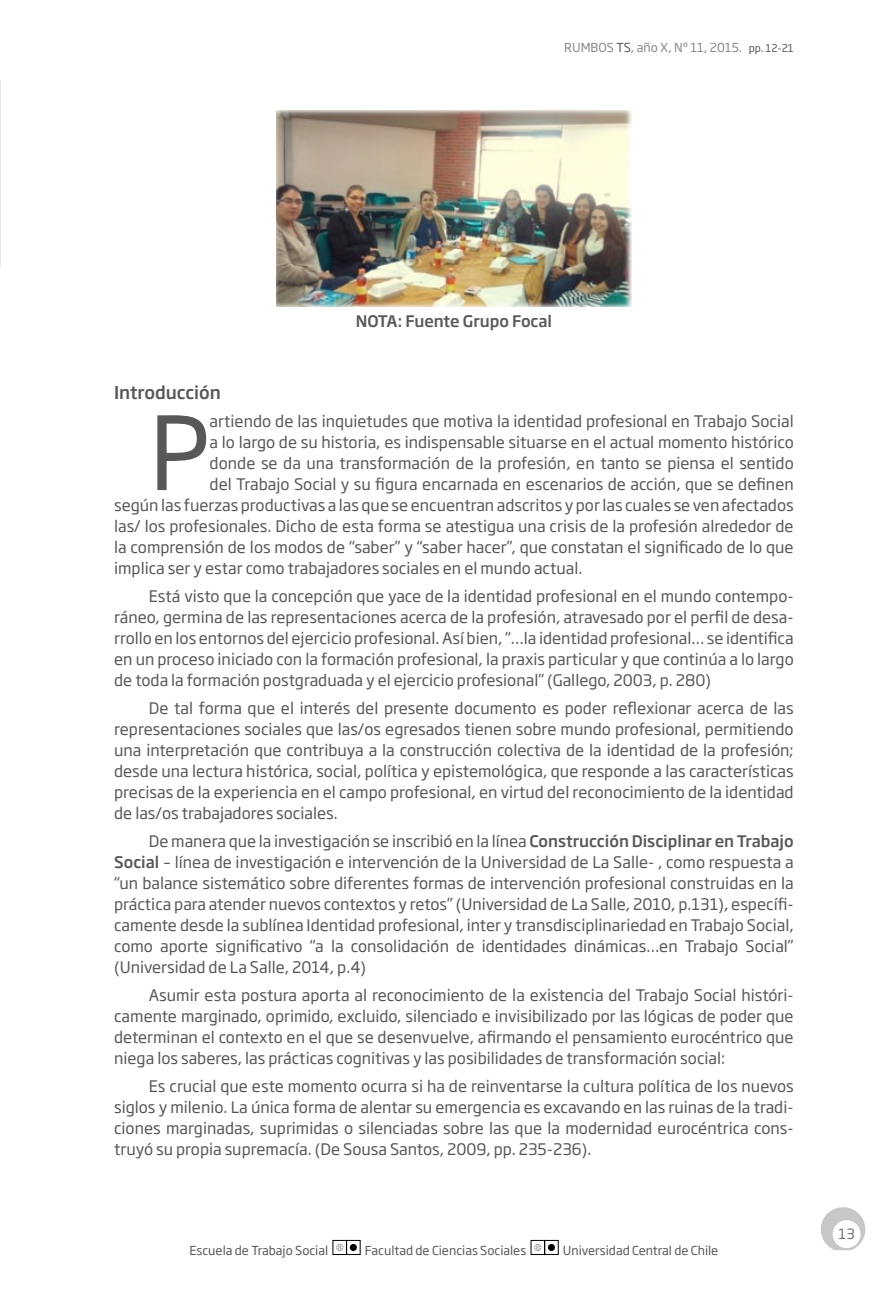
<style>
.page{position:relative;width:893px;height:1290px;background:#fff}
.page>*{position:absolute;margin:0;border:0;box-sizing:border-box;transform-origin:0 0}
.Normal__Web__wrd_1{font:100.62px "Soho Gothic Pro";color:#58585a}
.t1{font:500 17.5px "Soho Gothic Pro";color:#58585a}
.Normal__Web__wrd_1-2{font:15.75px/21px "Soho Gothic Pro";color:#58585a;text-align:justify}
.Normal__Web__wrd_1-3{font:500 15.75px "Soho Gothic Pro";color:#58585a}
.t2{font:14px "Soho Gothic Pro";color:#707172}
.Body_Text{font:12.25px "Soho Gothic Pro";color:#58585a}
.t3{font:12.25px "Soho Gothic Pro";color:#87888a}
.s1{color:#58585a}
.s2{font-size:10.5px;color:#58585a}
.s3{font-weight:500}
</style>
<div class="page">
<svg style="left:333px;top:1240px;width:27px;height:14px"></svg>
<div style="left:350px;top:1244px;width:7px;height:7px;background:#000;border-radius:50%"></div>
<svg style="left:531px;top:1240px;width:27px;height:14px"></svg>
<div style="left:548px;top:1244px;width:7px;height:7px;background:#000;border-radius:50%"></div>
<svg style="left:820px;top:1207px;width:45px;height:43px"></svg>
<img style="left:276px;top:110px;width:356px;height:196px">
<p class="t3" style="left:564px;top:38px;width:231px">RUMBOS <span class="s1">TS</span>, año X, Nº 11, 2015. <span class="s2">pp. 12-21</span></p>
<p class="Normal__Web__wrd_1-3" style="left:356px;top:309px;width:198px">NOTA: Fuente Grupo Focal</p>
<p class="t1" style="left:114px;top:379px;width:108px">Introducción</p>
<p class="Normal__Web__wrd_1" style="left:149px;top:375px;width:62px">P</p>
<p class="Normal__Web__wrd_1-2" style="left:210px;top:410px;width:586px">artiendo de las inquietudes que motiva la identidad profesional en Trabajo Social</p>
<p class="Normal__Web__wrd_1-2" style="left:210px;top:431px;width:586px">a lo largo de su historia, es indispensable situarse en el actual momento histórico</p>
<p class="Normal__Web__wrd_1-2" style="left:210px;top:452px;width:586px">donde se da una transformación de la profesión, en tanto se piensa el sentido</p>
<p class="Normal__Web__wrd_1-2" style="left:210px;top:473px;width:586px">del Trabajo Social y su figura encarnada en escenarios de acción, que se definen</p>
<p class="Normal__Web__wrd_1-2" style="left:114px;top:494px;width:681px">según las fuerzas productivas a las que se encuentran adscritos y por las cuales se ven afectados</p>
<p class="Normal__Web__wrd_1-2" style="left:114px;top:515px;width:681px">las/ los profesionales. Dicho de esta forma se atestigua una crisis de la profesión alrededor de</p>
<p class="Normal__Web__wrd_1-2" style="left:114px;top:536px;width:681px">la comprensión de los modos de “saber” y “saber hacer”, que constatan el significado de lo que</p>
<p class="Normal__Web__wrd_1-2" style="left:114px;top:557px;width:470px">implica ser y estar como trabajadores sociales en el mundo actual.</p>
<p class="Normal__Web__wrd_1-2" style="left:114px;top:585px;width:681px;text-indent:35px">Está visto que la concepción que yace de la identidad profesional en el mundo contempo&shy;ráneo, germina de las representaciones acerca de la profesión, atravesado por el perfil de desa&shy;rrollo en los entornos del ejercicio profesional. Así bien, “…la identidad profesional… se identifica en un proceso iniciado con la formación profesional, la praxis particular y que continúa a lo largo de toda la formación postgraduada y el ejercicio profesional” (Gallego, 2003, p. 280)</p>
<p class="Normal__Web__wrd_1-2" style="left:114px;top:697px;width:681px;text-indent:35px">De tal forma que el interés del presente documento es poder reflexionar acerca de las representaciones sociales que las/os egresados tienen sobre mundo profesional, permitiendo una interpretación que contribuya a la construcción colectiva de la identidad de la profesión; desde una lectura histórica, social, política y epistemológica, que responde a las características precisas de la experiencia en el campo profesional, en virtud del reconocimiento de la identidad de las/os trabajadores sociales.</p>
<p class="Normal__Web__wrd_1-2" style="left:114px;top:830px;width:681px;text-indent:35px">De manera que la investigación se inscribió en la línea <span class="s3">Construcción Disciplinar en Trabajo Social</span> – línea de investigación e intervención de la Universidad de La Salle- , como respuesta a “un balance sistemático sobre diferentes formas de intervención profesional construidas en la práctica para atender nuevos contextos y retos” (Universidad de La Salle, 2010, p.131), específi&shy;camente desde la sublínea Identidad profesional, inter y transdisciplinariedad en Trabajo Social, como aporte significativo “a la consolidación de identidades dinámicas…en Trabajo Social” (Universidad de La Salle, 2014, p.4)</p>
<p class="Normal__Web__wrd_1-2" style="left:114px;top:984px;width:681px;text-indent:35px">Asumir esta postura aporta al reconocimiento de la existencia del Trabajo Social históri&shy;camente marginado, oprimido, excluido, silenciado e invisibilizado por las lógicas de poder que determinan el contexto en el que se desenvuelve, afirmando el pensamiento eurocéntrico que niega los saberes, las prácticas cognitivas y las posibilidades de transformación social:</p>
<p class="Normal__Web__wrd_1-2" style="left:114px;top:1075px;width:681px;text-indent:35px">Es crucial que este momento ocurra si ha de reinventarse la cultura política de los nuevos siglos y milenio. La única forma de alentar su emergencia es excavando en las ruinas de la tradi&shy;ciones marginadas, suprimidas o silenciadas sobre las que la modernidad eurocéntrica cons&shy;truyó su propia supremacía. (De Sousa Santos, 2009, pp. 235-236).</p>
<p class="Body_Text" style="left:189px;top:1240px;width:140px">Escuela de Trabajo Social</p>
<p class="Body_Text" style="left:365px;top:1240px;width:163px">Facultad de Ciencias Sociales</p>
<p class="Body_Text" style="left:563px;top:1240px;width:157px">Universidad Central de Chile</p>
<p class="t2" style="left:838px;top:1222px;width:18px">13</p>
</div>
